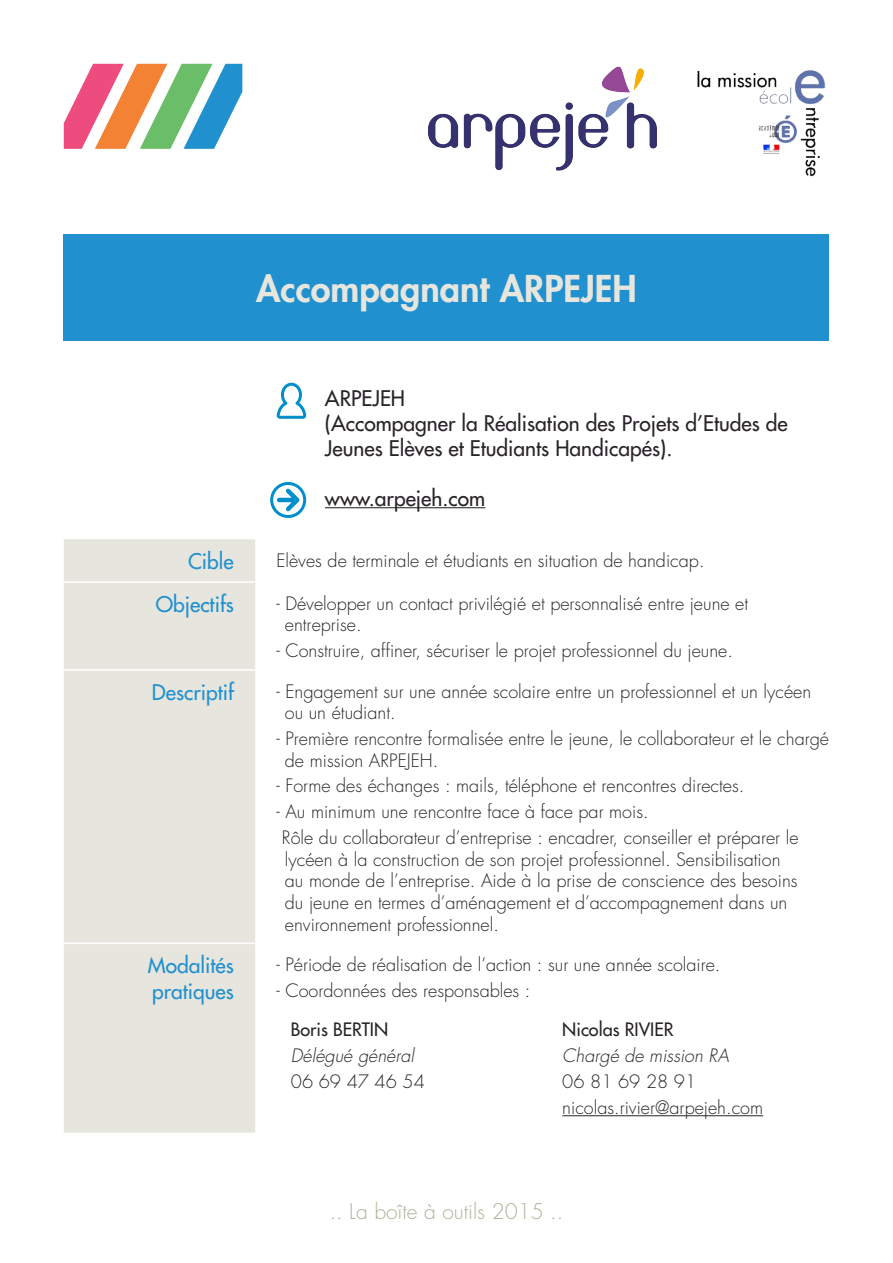
<style>
.page{position:relative;width:893px;height:1263px;background:#fff}
.page>*{position:absolute;margin:0;border:0;box-sizing:border-box;transform-origin:0 0}
.t1{font:800 36px "Futura Std";color:#e7e6de}
.t2{font:500 21px/25.2px "Futura Std";color:#292429}
.t3{font:500 21px/25.2px "Futura Std";color:#2090cf}
.t4{font:300 21px "Futura Std";color:#b3b299}
.t5{font:300 18px/21.6px "Futura Std";color:#292429}
.t6{font:italic 300 18px "Futura Std";color:#292429}
.t7{font:500 18px "Futura Std";color:#292429}
</style>
<div class="page">
<div style="left:64px;top:539px;width:191px;height:594px;background:#e7e6de"></div>
<hr style="left:64px;top:581px;width:191px;height:2px;background:#fff">
<hr style="left:64px;top:669px;width:191px;height:2px;background:#fff">
<hr style="left:64px;top:942px;width:191px;height:2px;background:#fff">
<svg style="left:277px;top:383px;width:29px;height:36px"></svg>
<svg style="left:270px;top:482px;width:36px;height:36px"></svg>
<hr style="left:325px;top:507px;width:160px;height:1px;background:#292429">
<hr style="left:562px;top:1115px;width:201px;height:1px;background:#292429">
<svg style="left:64px;top:64px;width:178px;height:85px"></svg>
<div style="left:64px;top:234px;width:765px;height:107px;background:#2090cf"></div>
<img style="left:697px;top:70px;width:128px;height:107px">
<img style="left:428px;top:66px;width:229px;height:105px">
<h1 class="t1" style="left:256px;top:266px;width:382px">Accompagnant ARPEJEH</h1>
<p class="t2" style="left:325px;top:386px;width:464px">ARPEJEH<br>(Accompagner la Réalisation des Projets d’Etudes de<br>Jeunes Elèves et Etudiants Handicapés).</p>
<p class="t2" style="left:325px;top:485px;width:162px">www.arpejeh.com</p>
<p class="t3" style="left:188px;top:549px;width:47px">Cible</p>
<p class="t5" style="left:276px;top:550px;width:430px">Elèves de terminale et étudiants en situation de handicap.</p>
<p class="t3" style="left:156px;top:592px;width:80px">Objectifs</p>
<p class="t5" style="left:285px;top:593px;width:465px;text-indent:-8px">- Développer un contact privilégié et personnalisé entre jeune et entreprise.</p>
<p class="t5" style="left:276px;top:640px;width:458px">- Construire, affiner, sécuriser le projet professionnel du jeune.</p>
<p class="t3" style="left:152px;top:680px;width:84px">Descriptif</p>
<p class="t5" style="left:285px;top:681px;width:528px;text-indent:-8px">- Engagement sur une année scolaire entre un professionnel et un lycéen ou un étudiant.</p>
<p class="t5" style="left:285px;top:728px;width:546px;text-indent:-8px">- Première rencontre formalisée entre le jeune, le collaborateur et le chargé de mission ARPEJEH.</p>
<p class="t5" style="left:276px;top:776px;width:469px">- Forme des échanges : mails, téléphone et rencontres directes.</p>
<p class="t5" style="left:282px;top:799px;width:518px;line-height:25.8px;text-indent:-6px">- Au minimum une rencontre face à face par mois.<br>Rôle du collaborateur d’entreprise : encadrer, conseiller et préparer le</p>
<p class="t5" style="left:285px;top:849px;width:514px">lycéen à la construction de son projet professionnel. Sensibilisation au monde de l’entreprise. Aide à la prise de conscience des besoins du jeune en termes d’aménagement et d’accompagnement dans un environnement professionnel.</p>
<p class="t3" style="left:148px;top:953px;width:87px">Modalités pratiques</p>
<p class="t5" style="left:276px;top:954px;width:446px">- Période de réalisation de l’action : sur une année scolaire.</p>
<p class="t5" style="left:276px;top:980px;width:256px">- Coordonnées des responsables :</p>
<p class="t7" style="left:291px;top:1018px;width:99px">Boris BERTIN</p>
<p class="t6" style="left:291px;top:1045px;width:125px">Délégué général</p>
<p class="t5" style="left:291px;top:1071px;width:135px">06 69 47 46 54</p>
<p class="t7" style="left:562px;top:1018px;width:113px">Nicolas RIVIER</p>
<p class="t6" style="left:562px;top:1045px;width:168px">Chargé de mission RA</p>
<p class="t5" style="left:562px;top:1069px;width:202px;line-height:25.8px">06 81 69 28 91 nicolas.rivier@arpejeh.com</p>
<p class="t4" style="left:330px;top:1198px;width:235px">.. La boîte à outils 2015 ..</p>
</div>
